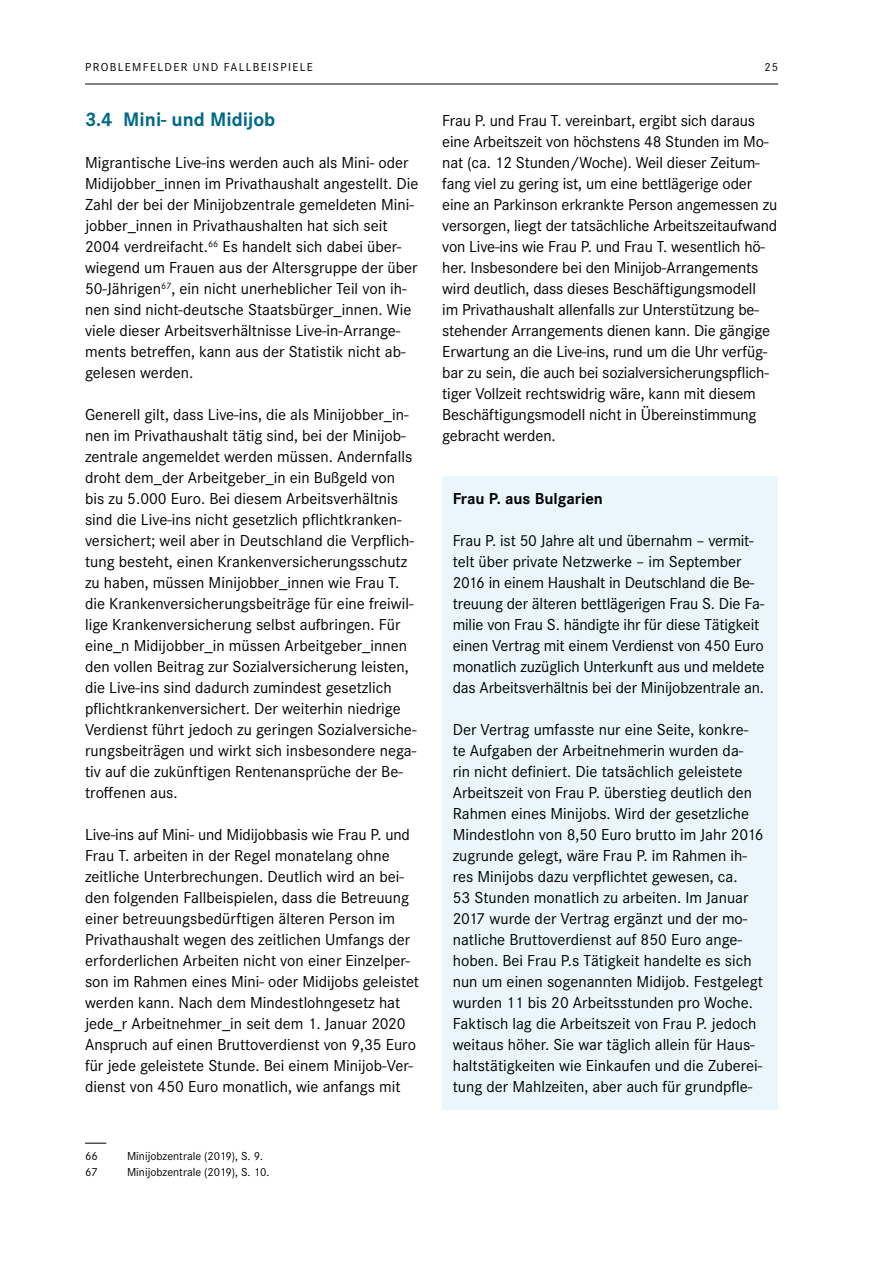
<style>
.page{position:relative;width:893px;height:1263px;background:#fff}
.page>*{position:absolute;margin:0;border:0;box-sizing:border-box;transform-origin:0 0}
.t1{font:700 20.25px "Corporate S";color:#006987}
.t2{font:16.5px/21px "Corporate S";color:#000}
.t3{font:700 16.5px "Corporate S";color:#000}
.t4{font:12px "Corporate S";color:#000}
.t5{font:12px "Corporate S";letter-spacing:.115em;color:#000}
</style>
<div class="page">
<hr style="left:85px;top:84px;width:693px;height:1px;background:#000">
<svg style="left:85px;top:1143px;width:21px;height:1px"></svg>
<div style="left:442px;top:476px;width:336px;height:633px;background:#eaf6fb"></div>
<p class="t5" style="left:85px;top:61px;width:229px">PROBLEMFELDER UND FALLBEISPIELE</p>
<p class="t4" style="left:764px;top:61px;width:15px">25</p>
<p class="t1" style="left:85px;top:108px;width:192px">3.4 Mini- und Midijob</p>
<p class="t2" style="left:85px;top:152px;width:335px">Migrantische Live-ins werden auch als Mini- oder Midijobber_innen im Privathaushalt angestellt. Die Zahl der bei der Minijobzentrale gemeldeten Mini&shy;jobber_innen in Privathaushalten hat sich seit 2004 verdreifacht.<sup>66</sup> Es handelt sich dabei über&shy;wiegend um Frauen aus der Altersgruppe der über 50-Jährigen<sup>67</sup>, ein nicht unerheblicher Teil von ih&shy;nen sind nicht-deutsche Staatsbürger_innen. Wie viele dieser Arbeitsverhältnisse Live-in-Arrange&shy;ments betreffen, kann aus der Statistik nicht ab&shy;gelesen werden.</p>
<p class="t2" style="left:85px;top:404px;width:333px">Generell gilt, dass Live-ins, die als Minijobber_in&shy;nen im Privathaushalt tätig sind, bei der Minijob&shy;zentrale angemeldet werden müssen. Andernfalls droht dem_der Arbeitgeber_in ein Bußgeld von bis zu 5.000 Euro. Bei diesem Arbeitsverhältnis sind die Live-ins nicht gesetzlich pflichtkranken&shy;versichert; weil aber in Deutschland die Verpflich&shy;tung besteht, einen Krankenversicherungsschutz zu haben, müssen Minijobber_innen wie Frau T. die Krankenversicherungsbeiträge für eine freiwil&shy;lige Krankenversicherung selbst aufbringen. Für eine_n Midijobber_in müssen Arbeitgeber_innen den vollen Beitrag zur Sozialversicherung leisten, die Live-ins sind dadurch zumindest gesetzlich pflichtkrankenversichert. Der weiterhin niedrige Verdienst führt jedoch zu geringen Sozialversiche&shy;rungsbeiträgen und wirkt sich insbesondere nega&shy;tiv auf die zukünftigen Rentenansprüche der Be&shy;troffenen aus.</p>
<p class="t2" style="left:85px;top:824px;width:335px">Live-ins auf Mini- und Midijobbasis wie Frau P. und Frau T. arbeiten in der Regel monatelang ohne zeitliche Unterbrechungen. Deutlich wird an bei&shy;den folgenden Fallbeispielen, dass die Betreuung einer betreuungsbedürftigen älteren Person im Privathaushalt wegen des zeitlichen Umfangs der erforderlichen Arbeiten nicht von einer Einzelper&shy;son im Rahmen eines Mini- oder Midijobs geleistet werden kann. Nach dem Mindestlohngesetz hat jede_r Arbeitnehmer_in seit dem 1. Januar 2020<br>Anspruch auf einen Bruttoverdienst von 9,35 Euro für jede geleistete Stunde. Bei einem Minijob-Ver&shy;dienst von 450 Euro monatlich, wie anfangs mit</p>
<p class="t4" style="left:85px;top:1149px;width:14px">66</p>
<p class="t4" style="left:127px;top:1149px;width:138px">Minijobzentrale (2019), S. 9.</p>
<p class="t4" style="left:85px;top:1166px;width:14px">67</p>
<p class="t4" style="left:127px;top:1166px;width:144px">Minijobzentrale (2019), S. 10.</p>
<p class="t2" style="left:442px;top:110px;width:337px">Frau P. und Frau T. vereinbart, ergibt sich daraus eine Arbeitszeit von höchstens 48 Stunden im Mo&shy;nat (ca. 12 Stunden/Woche). Weil dieser Zeitum&shy;fang viel zu gering ist, um eine bettlägerige oder eine an Parkinson erkrankte Person angemessen zu versorgen, liegt der tatsächliche Arbeitszeitaufwand von Live-ins wie Frau P. und Frau T. wesentlich hö&shy;her. Insbesondere bei den Minijob-Arrangements wird deutlich, dass dieses Beschäfti gungsmodell<br>im Privathaushalt allenfalls zur Unterstützung be&shy;stehender Arrangements dienen kann. Die gängige Erwartung an die Live-ins, rund um die Uhr verfüg&shy;bar zu sein, die auch bei sozialversicherungspflich&shy;tiger Vollzeit rechtswidrig wäre, kann mit diesem Beschäftigungsmodell nicht in Übereinstimmung gebracht werden.</p>
<p class="t3" style="left:453px;top:490px;width:152px">Frau P. aus Bulgarien</p>
<p class="t2" style="left:453px;top:530px;width:313px">Frau P. ist 50 Jahre alt und übernahm – vermit&shy;telt über private Netzwerke – im September 2016 in einem Haushalt in Deutschland die Be&shy;treuung der älteren bettlägerigen Frau S. Die Fa&shy;milie von Frau S. händigte ihr für diese Tätig keit einen Vertrag mit einem Verdienst von 450 Euro monatlich zuzüglich Unterkunft aus und meldete das Arbeitsverhältnis bei der Minijobzentrale an.</p>
<p class="t2" style="left:453px;top:719px;width:312px">Der Vertrag umfasste nur eine Seite, konkre&shy;te Aufgaben der Arbeitnehmerin wurden da&shy;rin nicht definiert. Die tatsächlich geleistete Arbeitszeit von Frau P. überstieg deutlich den Rahmen eines Minijobs. Wird der gesetzliche Mindestlohn von 8,50 Euro brutto im Jahr 2016 zugrunde gelegt, wäre Frau P. im Rahmen ih&shy;res Minijobs dazu verpflichtet gewesen, ca.<br>53 Stun den monatlich zu arbeiten. Im Januar 2017 wurde der Vertrag ergänzt und der mo&shy;natliche Bruttoverdienst auf 850 Euro ange&shy;hoben. Bei Frau P.s Tätigkeit handelte es sich nun um einen sogenannten Midijob. Festgelegt wurden 11 bis 20 Arbeitsstunden pro Woche.<br>Faktisch lag die Arbeitszeit von Frau P. jedoch weitaus höher. Sie war täglich allein für Haus&shy;haltstätigkeiten wie Einkaufen und die Zuberei&shy;tung der Mahlzeiten, aber auch für grundpfle-</p>
</div>
